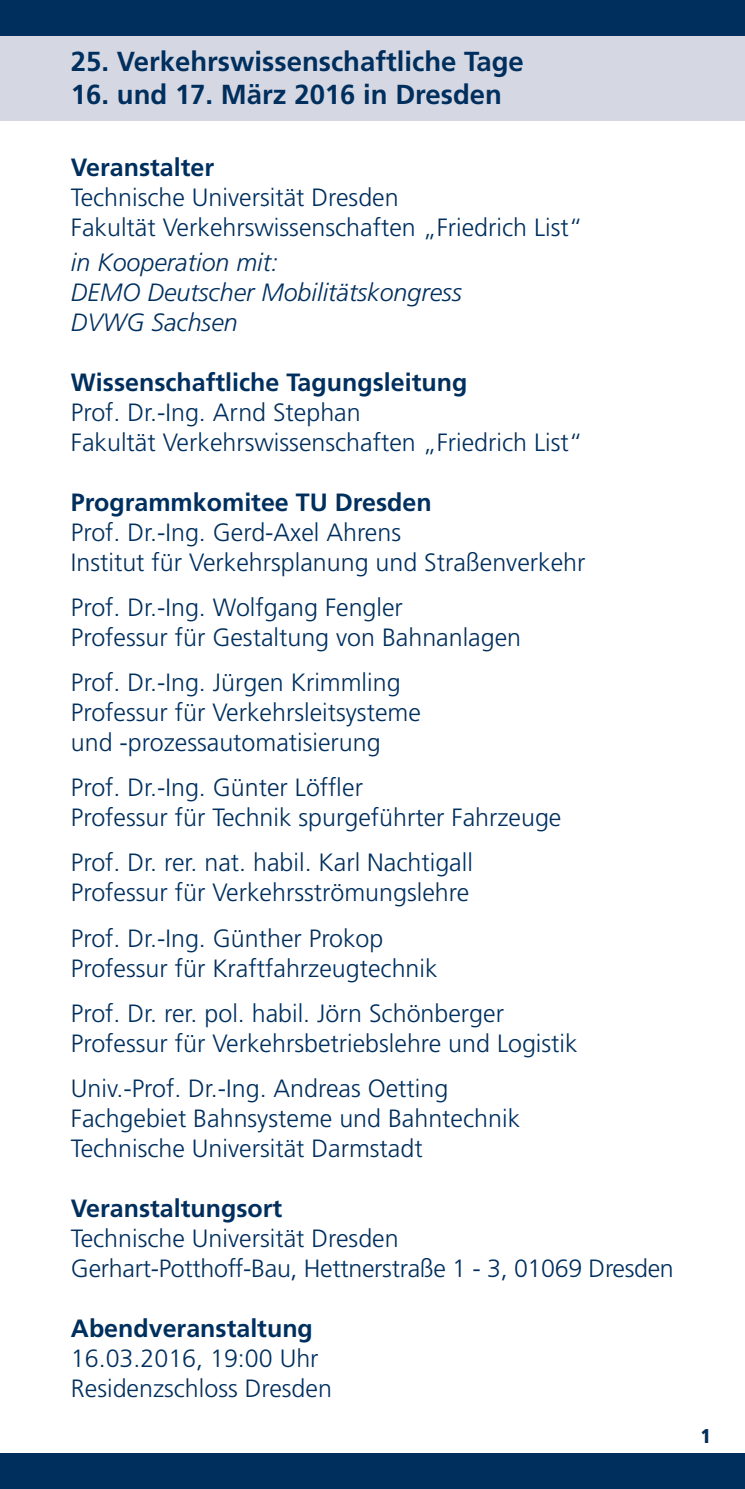
<style>
.page{position:relative;width:745px;height:1489px;background:#fff}
.page>*{position:absolute;margin:0;border:0;box-sizing:border-box;transform-origin:0 0}
.t1{font:700 27.5px "Frutiger";color:#002f5e}
.t2{font:300 25px/30px "Frutiger";color:#002f5e}
.t3{font:700 25px "Frutiger";color:#002f5e}
.t4{font:italic 300 25px/30px "Frutiger";color:#002f5e}
.t5{font:900 condensed 20px "Frutiger";color:#002f5e}
</style>
<div class="page">
<div style="left:0;top:1453px;width:744px;height:35px;background:#002f5e"></div>
<div style="left:0;top:0;width:744px;height:120px;background:#d5d8e3"></div>
<div style="left:0;top:0;width:744px;height:35px;background:#002f5e"></div>
<p class="t1" style="left:71px;top:50px;width:454px">25. Verkehrswissenschaftliche Tage</p>
<p class="t1" style="left:71px;top:83px;width:432px">16. und 17. März 2016 in Dresden</p>
<p class="t3" style="left:71px;top:157px;width:145px">Veranstalter</p>
<p class="t2" style="left:71px;top:184px;width:513px">Technische Universität Dresden<br>Fakultät Verkehrswissenschaften „Friedrich List“</p>
<p class="t4" style="left:71px;top:249px;width:392px">in Kooperation mit:<br>DEMO Deutscher Mobilitätskongress<br>DVWG Sachsen</p>
<p class="t3" style="left:71px;top:372px;width:397px">Wissenschaftliche Tagungsleitung</p>
<p class="t2" style="left:71px;top:399px;width:513px">Prof. Dr.-Ing. Arnd Stephan<br>Fakultät Verkehrswissenschaften „Friedrich List“</p>
<p class="t3" style="left:71px;top:492px;width:362px">Programmkomitee TU Dresden</p>
<p class="t2" style="left:71px;top:519px;width:515px">Prof. Dr.-Ing. Gerd-Axel Ahrens<br>Institut für Verkehrsplanung und Straßenverkehr</p>
<p class="t2" style="left:71px;top:594px;width:451px">Prof. Dr.-Ing. Wolfgang Fengler<br>Professur für Gestaltung von Bahnanlagen</p>
<p class="t2" style="left:71px;top:669px;width:351px">Prof. Dr.-Ing. Jürgen Krimmling<br>Professur für Verkehrsleitsysteme und -prozessautomatisierung</p>
<p class="t2" style="left:71px;top:774px;width:491px">Prof. Dr.-Ing. Günter Löffler<br>Professur für Technik spurgeführter Fahrzeuge</p>
<p class="t2" style="left:71px;top:849px;width:403px">Prof. Dr. rer. nat. habil. Karl Nachtigall<br>Professur für Verkehrsströmungslehre</p>
<p class="t2" style="left:71px;top:924px;width:368px">Prof. Dr.-Ing. Günther Prokop<br>Professur für Kraftfahrzeugtechnik</p>
<p class="t2" style="left:71px;top:999px;width:508px">Prof. Dr. rer. pol. habil. Jörn Schönberger<br>Professur für Verkehrsbetriebslehre und Logistik</p>
<p class="t2" style="left:71px;top:1074px;width:450px">Univ.-Prof. Dr.-Ing. Andreas Oetting<br>Fachgebiet Bahnsysteme und Bahntechnik<br>Technische Universität Darmstadt</p>
<p class="t3" style="left:71px;top:1197px;width:213px">Veranstaltungsort</p>
<p class="t2" style="left:71px;top:1224px;width:604px">Technische Universität Dresden<br>Gerhart-Potthoff-Bau, Hettnerstraße 1 - 3, 01069 Dresden</p>
<p class="t3" style="left:71px;top:1317px;width:243px">Abendveranstaltung</p>
<p class="t2" style="left:71px;top:1344px;width:262px">16.03.2016, 19:00 Uhr<br>Residenzschloss Dresden</p>
<p class="t5" style="left:700px;top:1428px;width:12px">1</p>
</div>
